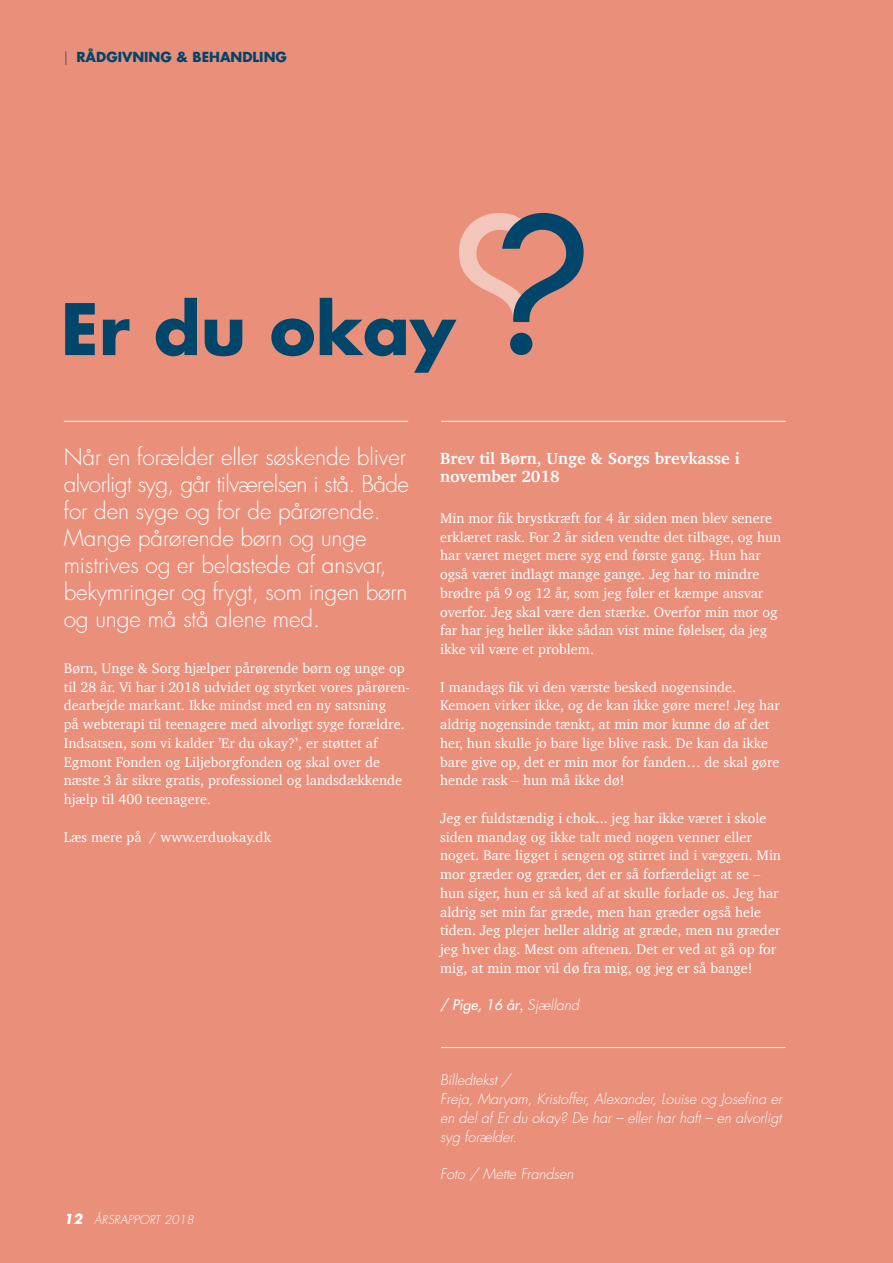
<style>
.page{position:relative;width:893px;height:1263px;background:#e98f7a}
.page>*{position:absolute;margin:0;border:0;box-sizing:border-box;transform-origin:0 0}
.t1{font:700 69px "Futura Std";color:#00466b}
.t2{font:300 22.5px/27px "Futura Std";letter-spacing:-.005em;color:#fff}
.t3{font:700 16.5px/18.8px "Charter";color:#fff}
.t4{font:14.25px/18.8px "Charter";color:#fff}
.t5{font:italic 300 14.25px/18.8px "Futura Std";color:#fff}
.t6{font:italic 500 14.25px "Futura Std";color:#fff}
.t7{font:700 13.5px "Futura Std";color:#00466b}
.t8{font:italic 300 12px "Futura Std";color:#fff}
.s1{font-weight:300}
.s2{font-weight:700;font-size:13.5px}
.s3{font-family:"Charter";font-weight:400;font-style:normal}
</style>
<div class="page">
<hr style="left:441px;top:1047px;width:344px;height:1px;background:#fff">
<div style="left:510px;top:333px;width:22px;height:22px;background:#00466b;border-radius:50%"></div>
<svg style="left:459px;top:212px;width:125px;height:110px"></svg>
<hr style="left:64px;top:421px;width:344px;height:1px;background:#fff">
<hr style="left:441px;top:421px;width:345px;height:1px;background:#fff">
<p class="t7" style="left:64px;top:48px;width:225px"><span class="s1">|</span> RÅDGIVNING &amp; BEHANDLING</p>
<h1 class="t1" style="left:61px;top:283px;width:396px">Er du okay</h1>
<p class="t2" style="left:64px;top:444px;width:347px">Når en forælder eller søskende bliver alvorligt syg, går tilværelsen i stå. Både for den syge og for de pårørende.<br>Mange pårørende børn og unge mistrives og er belastede af ansvar, bekymringer og frygt, som ingen børn og unge må stå alene med.</p>
<p class="t4" style="left:64px;top:658px;width:348px">Børn, Unge &amp; Sorg hjælper pårørende børn og unge op til 28 år. Vi har i 2018 udvidet og styrket vores pårøren&shy;dearbejde markant. Ikke mindst med en ny satsning<br>på webterapi til teenagere med alvorligt syge forældre.<br>Indsatsen, som vi kalder ’Er du okay?’, er støttet af Egmont Fonden og Liljeborgfonden og skal over de næste 3 år sikre gratis, professionel og landsdækkende hjælp til 400 teenagere.</p>
<p class="t4" style="left:64px;top:827px;width:209px">Læs mere på / www.erduokay.dk</p>
<p class="t8" style="left:64px;top:1212px;width:132px"><span class="s2">12</span> ÅRSRAPPORT 2018</p>
<p class="t3" style="left:440px;top:448px;width:301px">Brev til Børn, Unge &amp; Sorgs brevkasse i november 2018</p>
<p class="t4" style="left:440px;top:508px;width:343px">Min mor fik brystkræft for 4 år siden men blev senere erklæret rask. For 2 år siden vendte det tilbage, og hun har været meget mere syg end første gang. Hun har også været indlagt mange gange. Jeg har to mindre brødre på 9 og 12 år, som jeg føler et kæmpe ansvar overfor. Jeg skal være den stærke. Overfor min mor og far har jeg heller ikke sådan vist mine følelser, da jeg ikke vil være et problem.</p>
<p class="t4" style="left:440px;top:677px;width:341px">I mandags fik vi den værste besked nogensinde.<br>Kemoen virker ikke, og de kan ikke gøre mere! Jeg har aldrig nogensinde tænkt, at min mor kunne dø af det her, hun skulle jo bare lige blive rask. De kan da ikke bare give op, det er min mor for fanden… de skal gøre hende rask – hun må ikke dø!</p>
<p class="t4" style="left:440px;top:808px;width:342px">Jeg er fuldstændig i chok... jeg har ikke været i skole siden mandag og ikke talt med nogen venner eller noget. Bare ligget i sengen og stirret ind i væggen. Min mor græder og græder, det er så forfærdeligt at se – hun siger, hun er så ked af at skulle forlade os. Jeg har aldrig set min far græde, men han græder også hele tiden. Jeg plejer heller aldrig at græde, men nu græder jeg hver dag. Mest om aftenen. Det er ved at gå op for mig, at min mor vil dø fra mig, og jeg er så bange!</p>
<p class="t6" style="left:440px;top:996px;width:140px">/ Pige, 16 år<span class="s3">,</span> <span class="s1">Sjælland</span></p>
<p class="t5" style="left:440px;top:1071px;width:343px">Billedtekst /<br>Freja, Maryam, Kristoffer, Alexander, Louise og Josefina er en del af Er du okay? De har – eller har haft – en alvorligt syg forælder.</p>
<p class="t5" style="left:440px;top:1165px;width:135px">Foto / Mette Frandsen</p>
</div>
